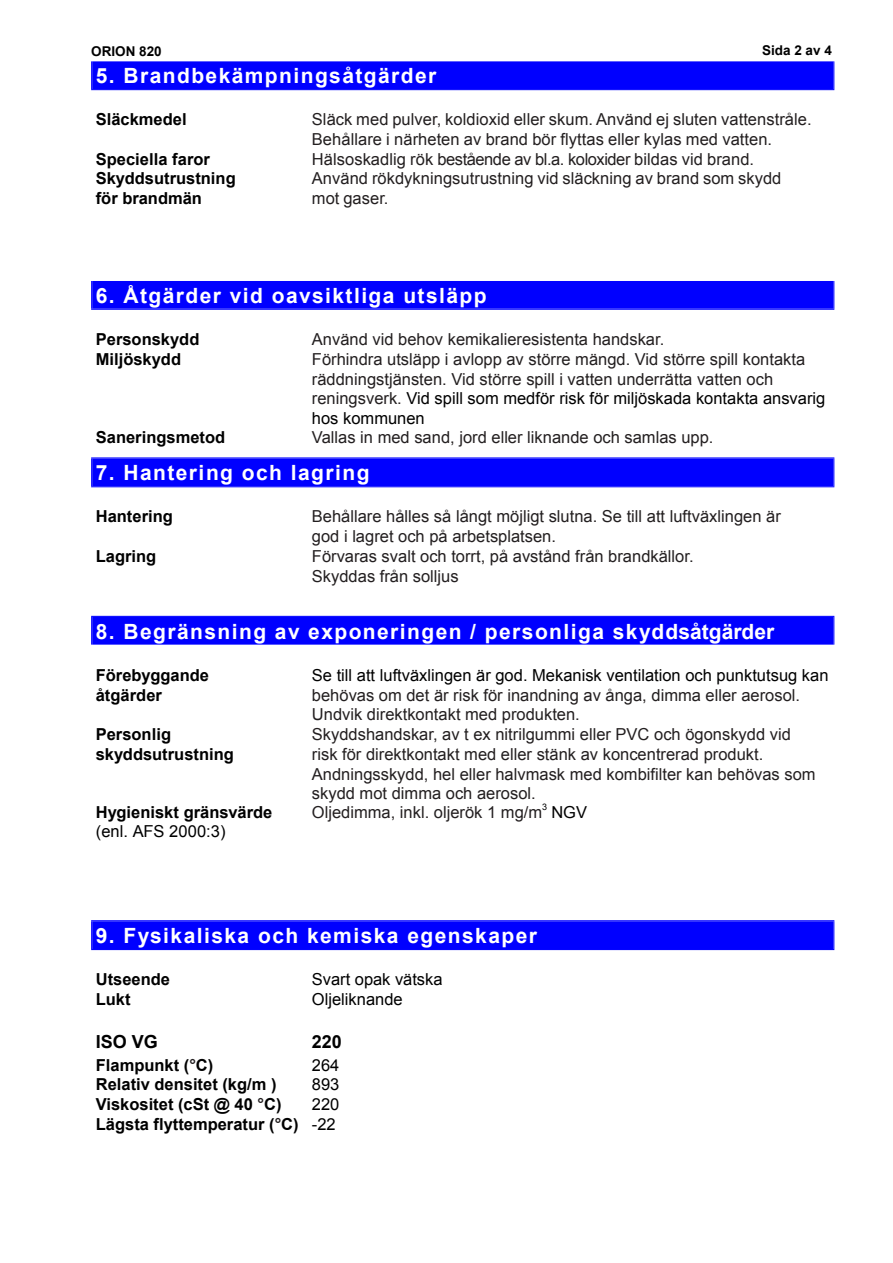
<style>
.page{position:relative;width:893px;height:1263px;background:#fff}
.page>*{position:absolute;margin:0;border:0;box-sizing:border-box;transform-origin:0 0}
.t1{font:700 21px "Arial";letter-spacing:.07em;color:#fff}
.t2{font:700 18px "Arial";color:#000}
.t3{font:16.5px/19.8px "Arial";color:#231f20}
.t4{font:700 16.5px/19.8px "Arial";color:#000;text-align:right}
.t5{font:16.5px "Arial";color:#000}
.t6{font:700 13.5px "Arial";color:#000}
.t7{font:9px "Arial";color:#000}
.s1{color:#000}
.s2{color:#231f20}
.s3{font-weight:400}
</style>
<div class="page">
<div style="left:92px;top:61px;width:741px;height:28px;background:#00f"></div>
<hr style="left:91px;top:89px;width:743px;height:1px;background:#00f">
<svg style="left:91px;top:61px;width:1px;height:28px"></svg>
<svg style="left:833px;top:61px;width:1px;height:28px"></svg>
<div style="left:92px;top:281px;width:741px;height:28px;background:#00f"></div>
<hr style="left:91px;top:309px;width:743px;height:1px;background:#00f">
<svg style="left:91px;top:281px;width:1px;height:28px"></svg>
<svg style="left:833px;top:281px;width:1px;height:28px"></svg>
<div style="left:92px;top:459px;width:741px;height:27px;background:#00f"></div>
<hr style="left:91px;top:457px;width:743px;height:2px;background:#00f">
<hr style="left:91px;top:486px;width:743px;height:1px;background:#00f">
<svg style="left:91px;top:459px;width:1px;height:27px"></svg>
<svg style="left:833px;top:459px;width:1px;height:27px"></svg>
<div style="left:92px;top:617px;width:741px;height:28px;background:#00f"></div>
<hr style="left:91px;top:616px;width:743px;height:1px;background:#00f">
<svg style="left:91px;top:617px;width:1px;height:28px"></svg>
<svg style="left:833px;top:617px;width:1px;height:28px"></svg>
<div style="left:92px;top:921px;width:741px;height:28px;background:#00f"></div>
<hr style="left:91px;top:920px;width:743px;height:1px;background:#00f">
<hr style="left:91px;top:949px;width:743px;height:1px;background:#00f">
<svg style="left:91px;top:921px;width:1px;height:28px"></svg>
<svg style="left:833px;top:921px;width:1px;height:28px"></svg>
<p class="t6" style="left:91px;top:42px;width:72px">ORION 820</p>
<p class="t6" style="left:762px;top:42px;width:71px">Sida 2 av 4</p>
<p class="t1" style="left:96px;top:62px;width:342px">5. Brandbekämpningsåtgärder</p>
<p class="t4" style="left:96px;top:110px;width:92px">Släckmedel</p>
<p class="t3" style="left:312px;top:110px;width:501px">Släck med pulver, koldioxid eller skum. Använd ej sluten vattenstråle.<br>Behållare i närheten av brand bör flyttas eller kylas med vatten.</p>
<p class="t4" style="left:96px;top:150px;width:116px">Speciella faror</p>
<p class="t3" style="left:312px;top:149px;width:444px">Hälsoskadlig rök bestående av bl.a. koloxider bildas vid brand.</p>
<p class="t4" style="left:96px;top:169px;width:141px">Skyddsutrustning</p>
<p class="t3" style="left:312px;top:169px;width:471px">Använd rökdykningsutrustning vid släckning av brand som skydd</p>
<p class="t4" style="left:96px;top:189px;width:108px">för brandmän</p>
<p class="t3" style="left:312px;top:189px;width:78px">mot gaser.</p>
<p class="t1" style="left:96px;top:281px;width:392px">6. Åtgärder vid oavsiktliga utsläpp</p>
<p class="t4" style="left:96px;top:330px;width:105px">Personskydd</p>
<p class="t3" style="left:312px;top:329px;width:354px">Använd vid behov kemikalieresistenta handskar.</p>
<p class="t4" style="left:96px;top:350px;width:87px">Miljöskydd</p>
<p class="t3" style="left:312px;top:349px;width:515px">Förhindra utsläpp i avlopp av större mängd. Vid större spill kontakta räddningstjänsten. Vid större spill i vatten underrätta vatten och reningsverk. <span class="s1">Vid spill som medför risk för miljöskada kontakta ansvarig hos kommunen</span></p>
<p class="t4" style="left:96px;top:428px;width:131px">Saneringsmetod</p>
<p class="t3" style="left:312px;top:428px;width:403px">Vallas in med sand, jord eller liknande och samlas upp.</p>
<p class="t1" style="left:96px;top:459px;width:275px">7. Hantering och lagring</p>
<p class="t4" style="left:96px;top:507px;width:79px">Hantering</p>
<p class="t3" style="left:312px;top:507px;width:470px">Behållare hålles så långt möjligt slutna. Se till att luftväxlingen är god i lagret och på arbetsplatsen.</p>
<p class="t4" style="left:96px;top:547px;width:62px">Lagring</p>
<p class="t3" style="left:312px;top:546px;width:383px">Förvaras svalt och torrt, på avstånd från brandkällor.<br>Skyddas från solljus</p>
<p class="t1" style="left:96px;top:617px;width:680px">8. Begränsning av exponeringen / personliga skyddsåtgärder</p>
<p class="t4" style="left:96px;top:666px;width:115px">Förebyggande</p>
<p class="t3" style="left:312px;top:665px;width:518px"><span class="s1">Se till att luftväxlingen är god. Mekanisk ventilation och punktutsug kan </span>behövas om det är risk för inandning av ånga, dimma eller aerosol.<br>Undvik direktkontakt med produkten.</p>
<p class="t4" style="left:96px;top:686px;width:68px">åtgärder</p>
<p class="t4" style="left:96px;top:725px;width:77px">Personlig</p>
<p class="t3" style="left:312px;top:725px;width:505px">Skyddshandskar, av t ex nitrilgummi eller PVC och ögonskydd vid risk för direktkontakt med eller stänk av koncentrerad produkt.<br>Andningsskydd, hel eller halvmask med kombifilter kan behövas som skydd mot dimma och aerosol.</p>
<p class="t4" style="left:96px;top:745px;width:140px">skyddsutrustning</p>
<p class="t7" style="left:542px;top:801px;width:7px">3</p>
<p class="t4" style="left:96px;top:803px;width:178px">Hygieniskt gränsvärde</p>
<p class="t3" style="left:312px;top:802px;width:277px">Oljedimma, inkl. oljerök 1 mg/m <span class="s1">NGV</span></p>
<p class="t5" style="left:96px;top:821px;width:131px">(enl. AFS 2000:3)</p>
<p class="t1" style="left:96px;top:922px;width:442px">9. Fysikaliska och kemiska egenskaper</p>
<p class="t4" style="left:96px;top:970px;width:76px">Utseende</p>
<p class="t5" style="left:312px;top:968px;width:132px">Svart opak vätska</p>
<p class="t4" style="left:96px;top:990px;width:36px">Lukt</p>
<p class="t5" style="left:312px;top:988px;width:92px">Oljeliknande</p>
<p class="t2" style="left:96px;top:1030px;width:64px">ISO VG</p>
<p class="t2" style="left:312px;top:1030px;width:32px">220</p>
<p class="t4" style="left:96px;top:1055px;width:119px">Flampunkt (<span class="s2">°</span>C)</p>
<p class="t5" style="left:312px;top:1054px;width:29px">264</p>
<p class="t4" style="left:96px;top:1075px;width:182px">Relativ densitet (kg/m )</p>
<p class="t5" style="left:312px;top:1074px;width:29px">893</p>
<p class="t4" style="left:96px;top:1095px;width:187px">Viskositet (cSt @ 40 <span class="s2">°</span>C)</p>
<p class="t4" style="left:96px;top:1095px;width:245px"><span class="s3">220<br></span>Lägsta flyttemperatur (<span class="s2">°</span>C) <span class="s3">-22</span></p>
</div>
